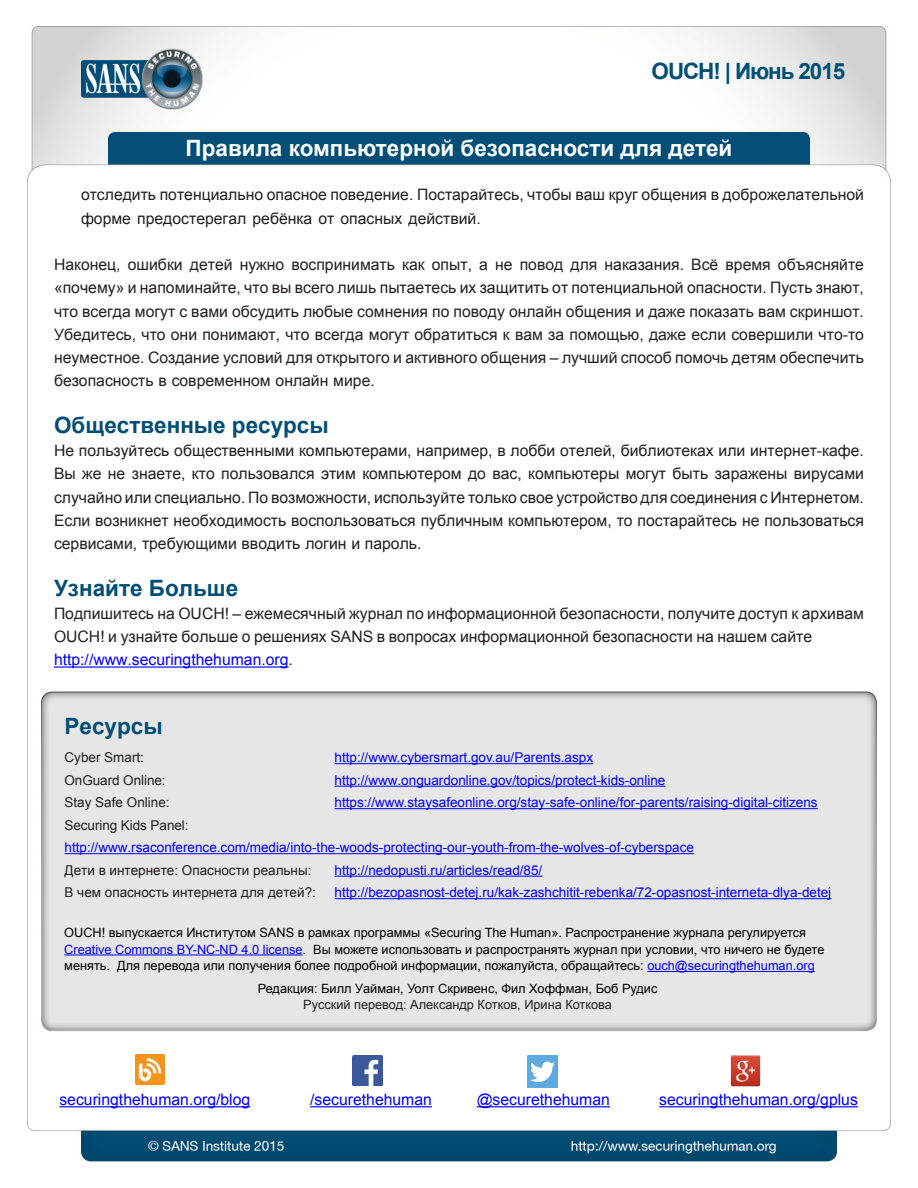
<style>
.page{position:relative;width:918px;height:1188px;background:#fff}
.page>*{position:absolute;margin:0;border:0;box-sizing:border-box;transform-origin:0 0}
.MainText{font:700 22.5px "Arial";color:#024e77}
.t1{font:700 22.5px "Arial";color:#fff}
.t2{font:700 22.5px "Arial";letter-spacing:-.05em;color:#004f77}
.MainText-2{font:15.75px/23.2px "Arial";color:#231f20}
.MainText-3{font:15.75px "Arial";color:#00f}
.MainText-4{font:13.5px "Arial";color:#00f}
.MainText-5{font:13.5px "Arial";color:#231f20}
.t3{font:12.75px/16.5px "Arial";color:#000}
.t4{font:12.75px "Arial";color:#231f20}
.s1{color:#231f20}
.s2{color:#00f}
</style>
<div class="page">
<img style="left:27px;top:26px;width:864px;height:1136px">
<hr style="left:54px;top:666px;width:235px;height:2px;background:#00f">
<hr style="left:64px;top:954px;width:239px;height:1px;background:#00f">
<hr style="left:647px;top:971px;width:168px;height:1px;background:#00f">
<hr style="left:335px;top:763px;width:258px;height:1px;background:#00f">
<hr style="left:335px;top:786px;width:330px;height:1px;background:#00f">
<hr style="left:335px;top:808px;width:483px;height:1px;background:#00f">
<hr style="left:65px;top:853px;width:629px;height:1px;background:#00f">
<hr style="left:335px;top:876px;width:207px;height:1px;background:#00f">
<hr style="left:335px;top:898px;width:496px;height:1px;background:#00f">
<img style="left:135px;top:1054px;width:30px;height:30px">
<hr style="left:59px;top:1106px;width:191px;height:1px;background:#00f">
<img style="left:353px;top:1055px;width:29px;height:30px">
<hr style="left:310px;top:1106px;width:122px;height:1px;background:#00f">
<img style="left:527px;top:1055px;width:30px;height:32px">
<hr style="left:477px;top:1106px;width:133px;height:1px;background:#00f">
<img style="left:730px;top:1054px;width:30px;height:32px">
<hr style="left:659px;top:1106px;width:199px;height:1px;background:#00f">
<h1 class="t2" style="left:652px;top:56px;width:195px">OUCH! | Июнь 2015</h1>
<h1 class="t1" style="left:186px;top:133px;width:548px">Правила компьютерной безопасности для детей</h1>
<p class="MainText-2" style="left:81px;top:183px;width:784px">отследить потенциально опасное поведение. Постарайтесь, чтобы ваш круг общения в доброжелательной форме предостерегал ребёнка от опасных действий.</p>
<p class="MainText-2" style="left:778px;top:253px;width:88px">объясняйте</p>
<p class="MainText-2" style="left:128px;top:253px;width:56px">ошибки</p>
<p class="MainText-2" style="left:691px;top:253px;width:29px">Всё</p>
<p class="MainText-2" style="left:54px;top:253px;width:812px">Наконец,<br>«почему» и напоминайте, что вы всего лишь пытаетесь их защитить от потенциальной опасности. Пусть знают, что всегда могут с вами обсудить любые сомнения по поводу онлайн общения и даже показать вам скриншот.<br>Убедитесь, что они понимают, что всегда могут обратиться к вам за помощью, даже если совершили что-то неуместное. Создание условий для открытого и активного общения – лучший способ помочь детям обеспечить безопасность в современном онлайн мире.</p>
<p class="MainText" style="left:54px;top:410px;width:276px">Общественные ресурсы</p>
<p class="MainText-2" style="left:54px;top:439px;width:812px;text-align:justify">Не пользуйтесь общественными компьютерами, например в, лобби отелей, библиотеках или интернет-кафе.<br>Вы же не знаете, кто пользовался этим компьютером до вас, компьютеры могут быть заражены вирусами случайно или специально. По возможности, используйте только свое устройство для соединения с Интернетом.</p>
<p class="MainText-2" style="left:54px;top:509px;width:811px">Если возникнет необходимость воспользоваться публичным компьютером, то постарайтесь не пользоваться сервисами, требующими вводить логин и пароль.</p>
<p class="MainText" style="left:54px;top:573px;width:186px">Узнайте Больше</p>
<p class="MainText-2" style="left:54px;top:602px;width:812px">Подпишитесь на OUCH! – ежемесячный журнал по информационной безопасности, получите доступ к архивам<br>OUCH и! узнайте больше о решениях SANS в вопросах информационной безопасности на нашем сайте</p>
<p class="MainText-3" style="left:54px;top:650px;width:240px">http://www.securingthehuman.org<span class="s1">.</span></p>
<p class="MainText-2" style="left:190px;top:253px;width:44px">детей</p>
<p class="MainText-2" style="left:240px;top:253px;width:46px">нужно</p>
<p class="MainText-2" style="left:291px;top:253px;width:105px">воспринимать</p>
<p class="MainText-2" style="left:402px;top:253px;width:24px">как</p>
<p class="MainText-2" style="left:432px;top:253px;width:58px">опыт а,</p>
<p class="MainText-2" style="left:495px;top:253px;width:19px">не</p>
<p class="MainText-2" style="left:520px;top:253px;width:45px">повод</p>
<p class="MainText-2" style="left:605px;top:253px;width:81px">наказания.</p>
<p class="MainText-2" style="left:726px;top:253px;width:47px">время</p>
<p class="MainText-2" style="left:571px;top:253px;width:28px">для</p>
<p class="MainText" style="left:65px;top:711px;width:100px">Ресурсы</p>
<p class="MainText-5" style="left:65px;top:749px;width:81px">Cyber Smart:</p>
<p class="MainText-5" style="left:65px;top:771px;width:103px">OnGuard Online:</p>
<p class="MainText-4" style="left:335px;top:749px;width:260px">http://www.cybersmart.gov.au/Parents.aspx</p>
<p class="MainText-4" style="left:335px;top:771px;width:332px">http://www.onguardonline.gov/topics/protect-kids-online</p>
<p class="MainText-5" style="left:65px;top:794px;width:107px">Stay Safe Online:</p>
<p class="MainText-5" style="left:65px;top:816px;width:126px">Securing Kids Panel:</p>
<p class="MainText-4" style="left:65px;top:839px;width:631px">http://www.rsaconference.com/media/into-the-woods-protecting-our-youth-from-the-wolves-of-cyberspace</p>
<p class="MainText-4" style="left:335px;top:861px;width:209px">http://nedopusti.ru/articles/read/85/</p>
<p class="MainText-4" style="left:335px;top:794px;width:485px">https://www.staysafeonline.org/stay-safe-online/for-parents/raising-digital-citizens</p>
<p class="MainText-5" style="left:65px;top:861px;width:248px">Дети в интернете: Опасности реальны:</p>
<p class="MainText-5" style="left:65px;top:884px;width:253px">В чем опасность интернета для детей :?</p>
<p class="MainText-4" style="left:335px;top:884px;width:498px">http://bezopasnost-detej.ru/kak-zashchitit-rebenka/72-opasnost-interneta-dlya-detej</p>
<p class="t3" style="left:313px;top:925px;width:513px;text-indent:-249px">OUCH! выпускается Институтом SANS в рамках программы «Securing The Human .» Распространение журнала регулируется<br>Вы можете использовать и распространять журнал при условии, что ничего не будете</p>
<p class="t3" style="left:117px;top:941px;width:699px;text-indent:-53px"><span class="s2">Creative Commons BY-NC-ND 4.0 license</span><span class="s1">.<br></span>Для перевода или получения более подробной информации, пожалуйста, обращайтесь: <span class="s2">ouch@securingthehuman.org</span></p>
<p class="t3" style="left:64px;top:958px;width:47px">менять.</p>
<p class="t3" style="left:258px;top:980px;width:401px">Редакция: Билл Уайман, Уолт Скривенс, Фил Хоффман, Боб Рудис</p>
<p class="t4" style="left:303px;top:996px;width:310px">Русский перевод: Александр Котков, Ирина Коткова</p>
<p class="MainText-3" style="left:59px;top:1089px;width:192px">securingthehuman.org/blog</p>
<p class="MainText-3" style="left:310px;top:1089px;width:123px">/securethehuman</p>
<p class="MainText-3" style="left:477px;top:1089px;width:135px">@securethehuman</p>
<p class="MainText-3" style="left:659px;top:1089px;width:200px">securingthehuman.org/gplus</p>
</div>
